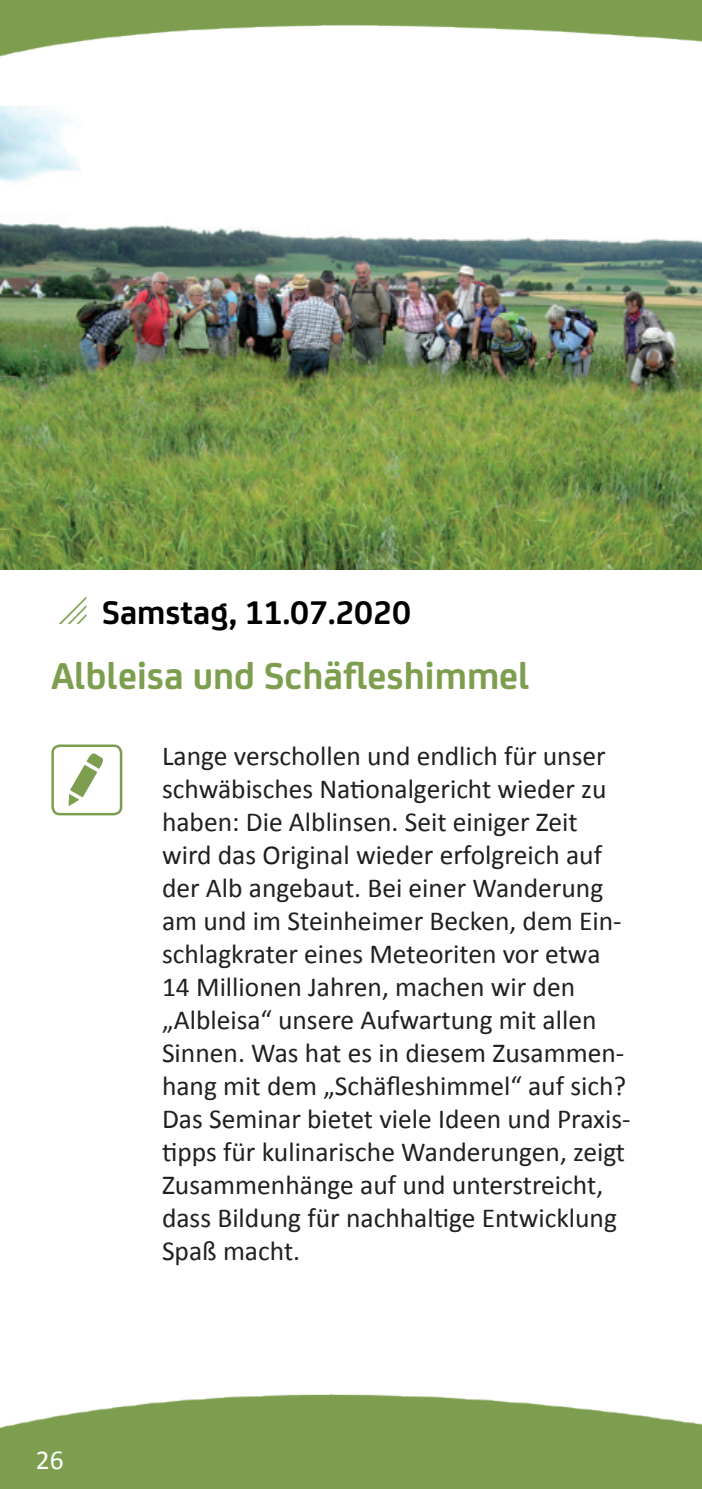
<style>
.page{position:relative;width:702px;height:1489px;background:#fff}
.page>*{position:absolute;margin:0;border:0;box-sizing:border-box;transform-origin:0 0}
.t1{font:75px "Software Kit 7";color:#7d9e4f}
.t2{font:700 40px "FS Joey";color:#7d9e4f}
.t3{font:700 35px "FS Joey";color:#000}
.t4{font:27.5px/33px "Calibri";color:#231f20}
.t5{font:27.5px "Calibri";color:#fff}
.s1{color:#7d9e4f}
</style>
<div class="page">
<img style="left:0;top:1394px;width:702px;height:94px">
<img style="left:0;top:1px;width:702px;height:56px">
<div style="left:51px;top:744px;width:71px;height:71px;border:2px solid #7d9e4f;border-radius:7px"></div>
<hr style="left:0;top:0;width:702px;height:1px;background:#7d9e4f">
<img style="left:0;top:106px;width:702px;height:463px">
<p class="t3" style="left:51px;top:585px;width:361px"><span class="s1">□</span> Samstag, 11.07.2020</p>
<h2 class="t2" style="left:51px;top:645px;width:480px">Albleisa und Schäfleshimmel</h2>
<h1 class="t1" style="left:69px;top:740px;width:45px">Q</h1>
<p class="t4" style="left:162px;top:739px;width:470px">Lange verschollen und endlich für unser schwäbisches Nationalgericht wieder zu haben: Die Alblinsen. Seit einiger Zeit wird das Original wieder erfolgreich auf der Alb angebaut. Bei einer Wanderung am und im Steinheimer Becken, dem Ein&shy;schlagkrater eines Meteoriten vor etwa 14 Millionen Jahren, machen wir den „Albleisa“ unsere Aufwartung mit allen Sinnen. Was hat es in diesem Zusammen&shy;hang mit dem „Schäfleshimmel“ auf sich?<br>Das Seminar bietet viele Ideen und Praxis&shy;tipps für kulinarische Wanderungen, zeigt Zusammenhänge auf und unterstreicht, dass Bildung für nachhaltige Entwicklung Spaß macht.</p>
<p class="t5" style="left:36px;top:1442px;width:29px">26</p>
</div>
